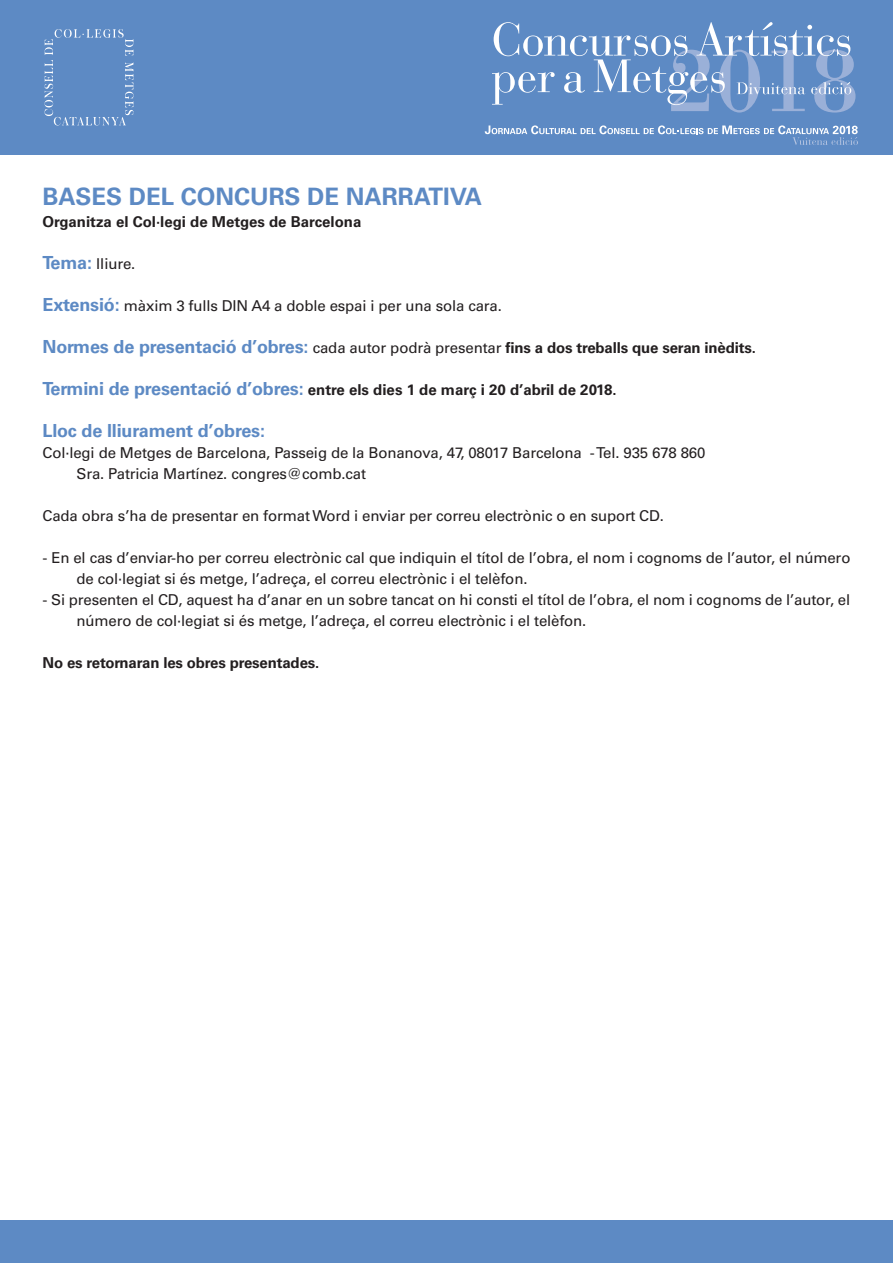
<style>
.page{position:relative;width:893px;height:1263px;background:#fff}
.page>*{position:absolute;margin:0;border:0;box-sizing:border-box;transform-origin:0 0}
.t1{font:700 24px "Univers";color:#5d8ac4}
.t2{font:700 18px "Univers";letter-spacing:-.01em;color:#5d8ac4}
.t3{font:15px/21px "Univers";letter-spacing:-.01em;color:#231f20}
.t4{font:700 15px "Univers";letter-spacing:-.01em;color:#231f20}
.s1{font-weight:700;font-size:18px;color:#5d8ac4}
.s2{font-size:18px;color:#5d8ac4}
.s3{font-weight:400}
</style>
<div class="page">
<div style="left:0;top:1220px;width:893px;height:43px;background:#5d8ac4"></div>
<div style="left:0;top:0;width:893px;height:154px;background:#5d8ac4"></div>
<svg style="left:492px;top:22px;width:363px;height:91px"></svg>
<svg style="left:485px;top:125px;width:373px;height:20px"></svg>
<svg style="left:45px;top:29px;width:89px;height:96px"></svg>
<p class="t1" style="left:43px;top:183px;width:441px">BASES DEL CONCURS DE NARRATIVA</p>
<p class="t4" style="left:43px;top:213px;width:320px">Organitza el Col·legi de Metges de Barcelona</p>
<p class="t3" style="left:43px;top:253px;width:94px"><span class="s1">Tema:</span> lliure.</p>
<p class="t3" style="left:43px;top:295px;width:461px"><span class="s1">Extensió:</span> màxim 3 fulls DIN A4 a doble espai i per una sola cara.</p>
<p class="t4" style="left:43px;top:339px;width:715px"><span class="s2">Normes de presentació d’obres:</span> <span class="s3">cada autor podrà presentar</span> fins a dos treballs que seran inèdits.</p>
<p class="t4" style="left:43px;top:381px;width:576px"><span class="s2">Termini de presentació d’obres:</span> entre els dies 1 de març i 20 d’abril de 2018.</p>
<p class="t2" style="left:43px;top:420px;width:224px">Lloc de lliurament d’obres:</p>
<p class="t3" style="left:77px;top:442px;width:630px;text-indent:-34px">Col·legi de Metges de Barcelona, Passeig de la Bonanova, 47, 08017 Barcelona - Tel. 935 678 860<br>Sra. Patricia Martínez. congres@comb.cat</p>
<p class="t3" style="left:43px;top:505px;width:623px">Cada obra s’ha de presentar en format Word i enviar per correu electrònic o en suport CD.</p>
<p class="t3" style="left:77px;top:547px;width:775px;text-indent:-34px">- En el cas d’enviar-ho per correu electrònic cal que indiquin el títol de l’obra, el nom i cognoms de l’autor, el número de col·legiat si és metge, l’adreça, el correu electrònic i el telèfon.</p>
<p class="t3" style="left:77px;top:589px;width:775px;text-indent:-34px">- Si presenten el CD, aquest ha d’anar en un sobre tancat on hi consti el títol de l’obra, el nom i cognoms de l’autor, el número de col·legiat si és metge, l’adreça, el correu electrònic i el telèfon.</p>
<p class="t4" style="left:43px;top:654px;width:278px">No es retornaran les obres presentades.</p>
</div>
